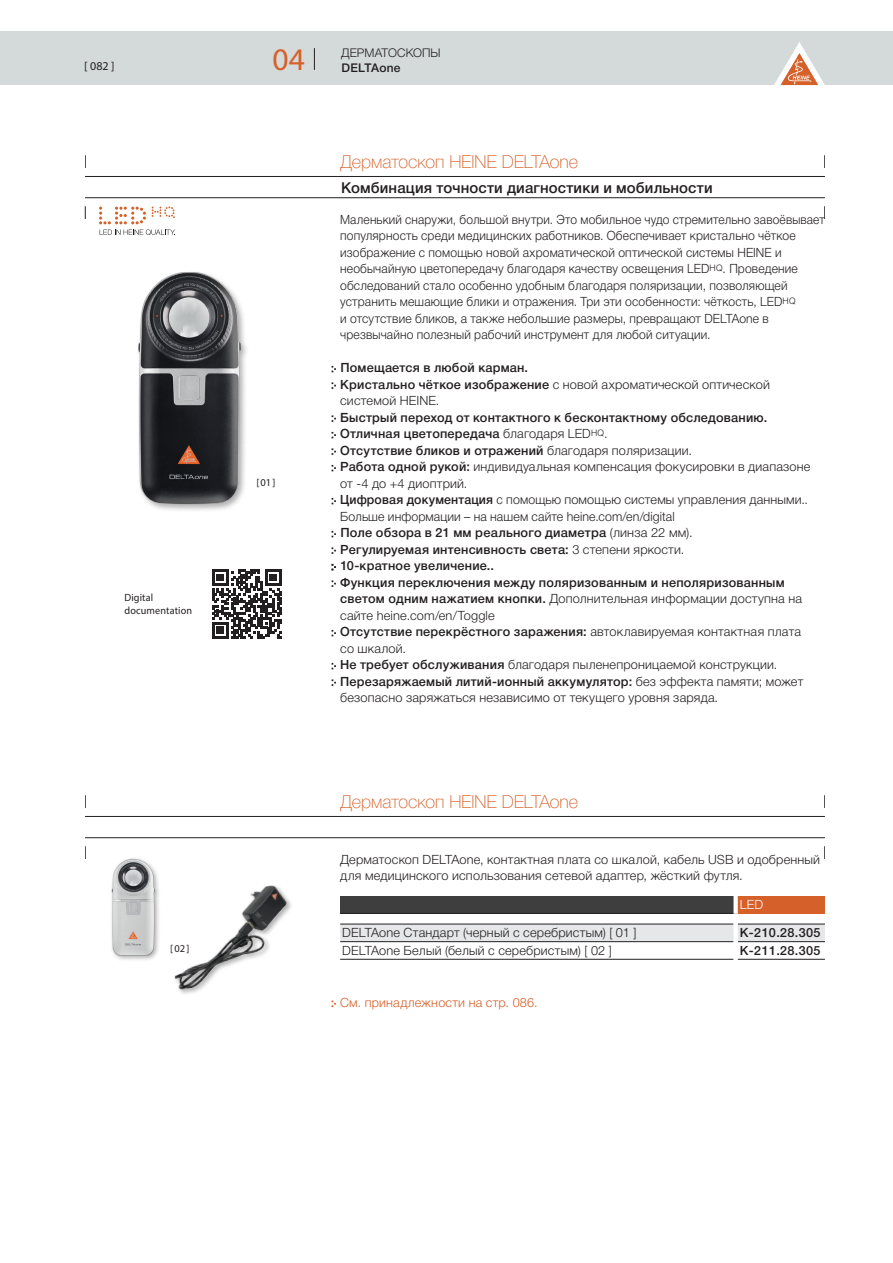
<style>
.page{position:relative;width:893px;height:1263px;background:#fff}
.page>*{position:absolute;margin:0;border:0;box-sizing:border-box;transform-origin:0 0}
.t1{font:31.5px "Myriad Pro";color:#d66029}
.Produktname{font:100 18px "Helvetica Neue Cyr";letter-spacing:-.005em;color:#d66029}
.Produkt_subline{font:500 15px "Helvetica Neue Cyr";letter-spacing:.01em;color:#231f20}
.Bullet{font:500 12.75px/16.5px "Helvetica Neue Cyr";letter-spacing:.015em;color:#231f20}
.Bullet-2{font:300 12.75px/16.5px "Helvetica Neue Cyr";letter-spacing:.015em;color:#231f20;scale:.94 1}
.Bullet-3{font:300 12.75px/16.5px "Helvetica Neue Cyr";letter-spacing:.015em;color:#231f20}
.Einleitung{font:300 12.75px "Helvetica Neue Cyr";letter-spacing:.015em;color:#231f20}
.t2{font:300 12.75px "Helvetica Neue Cyr";letter-spacing:.015em;color:#d66029}
.Einleitung-2{font:500 12.75px "Helvetica Neue Cyr";letter-spacing:.025em;color:#231f20}
.Einleitung-3{font:300 12.75px "Helvetica Neue Cyr";color:#fff}
.Kolumnentitel{font:300 12px "Helvetica Neue Cyr";letter-spacing:.005em;color:#231f20}
.Kolumnentitel-2{font:500 12px "Helvetica Neue Cyr";letter-spacing:.015em;color:#231f20}
.t3{font:12px "Myriad Pro";color:#231f20}
.Bullet-4{font:10.5px/12.6px "Myriad Pro";letter-spacing:.015em;color:#231f20}
.Einleitung-4{font:10.5px "Myriad Pro";color:#231f20}
.s1{font-weight:500}
.s2{font-weight:300}
</style>
<div class="page">
<div style="left:0;top:32px;width:893px;height:53px;background:#d4d9d9"></div>
<svg style="left:314px;top:48px;width:1px;height:22px"></svg>
<svg style="left:774px;top:42px;width:51px;height:43px"></svg>
<div style="left:136px;top:270px;width:114px;height:243px;background:#231f20;opacity:.35"></div>
<img style="left:138px;top:272px;width:103px;height:232px">
<div style="left:109px;top:857px;width:52px;height:105px;background:#231f20;opacity:.35"></div>
<div style="left:111px;top:858px;width:44px;height:98px;background:#231f20;opacity:.35"></div>
<img style="left:112px;top:859px;width:43px;height:96px">
<svg style="left:159px;top:882px;width:132px;height:110px"></svg>
<img style="left:175px;top:886px;width:112px;height:105px">
<hr style="left:85px;top:176px;width:740px;height:1px;background:#231f20">
<hr style="left:85px;top:197px;width:740px;height:1px;background:#231f20">
<svg style="left:85px;top:155px;width:1px;height:13px"></svg>
<svg style="left:85px;top:206px;width:1px;height:13px"></svg>
<svg style="left:824px;top:155px;width:1px;height:13px"></svg>
<svg style="left:824px;top:206px;width:1px;height:13px"></svg>
<svg style="left:332px;top:366px;width:4px;height:6px"></svg>
<svg style="left:332px;top:382px;width:4px;height:7px"></svg>
<svg style="left:332px;top:415px;width:4px;height:7px"></svg>
<svg style="left:332px;top:432px;width:4px;height:6px"></svg>
<svg style="left:332px;top:448px;width:4px;height:7px"></svg>
<svg style="left:332px;top:465px;width:4px;height:6px"></svg>
<svg style="left:332px;top:498px;width:4px;height:6px"></svg>
<svg style="left:332px;top:531px;width:4px;height:6px"></svg>
<svg style="left:332px;top:547px;width:4px;height:7px"></svg>
<svg style="left:332px;top:564px;width:4px;height:6px"></svg>
<svg style="left:332px;top:580px;width:4px;height:7px"></svg>
<svg style="left:332px;top:630px;width:4px;height:6px"></svg>
<svg style="left:332px;top:663px;width:4px;height:6px"></svg>
<svg style="left:332px;top:679px;width:4px;height:7px"></svg>
<hr style="left:85px;top:816px;width:740px;height:1px;background:#231f20">
<hr style="left:85px;top:837px;width:740px;height:1px;background:#231f20">
<svg style="left:85px;top:795px;width:1px;height:13px"></svg>
<svg style="left:85px;top:846px;width:1px;height:13px"></svg>
<svg style="left:824px;top:795px;width:1px;height:13px"></svg>
<svg style="left:824px;top:846px;width:1px;height:13px"></svg>
<svg style="left:332px;top:1000px;width:4px;height:7px"></svg>
<svg style="left:212px;top:569px;width:70px;height:70px"></svg>
<svg style="left:99px;top:206px;width:76px;height:29px"></svg>
<div style="left:340px;top:896px;width:396px;height:17px;background:#3e3e3f"></div>
<div style="left:736px;top:896px;width:89px;height:17px;background:#d66029"></div>
<div style="left:340px;top:925px;width:485px;height:16px;background:#e6e7e9"></div>
<hr style="left:738px;top:924px;width:87px;height:1px;background:#231f20">
<hr style="left:738px;top:941px;width:87px;height:1px;background:#231f20">
<hr style="left:738px;top:959px;width:87px;height:1px;background:#231f20">
<div style="left:733px;top:896px;width:5px;height:17px;background:#fff"></div>
<hr style="left:340px;top:924px;width:393px;height:1px;background:#231f20">
<hr style="left:340px;top:941px;width:393px;height:1px;background:#231f20">
<hr style="left:340px;top:959px;width:393px;height:1px;background:#231f20">
<hr style="left:738px;top:913px;width:87px;height:1px;background:#d66029">
<hr style="left:340px;top:913px;width:393px;height:1px;background:#231f20">
<div style="left:733px;top:924px;width:5px;height:18px;background:#fff"></div>
<p class="t3" style="left:84px;top:58px;width:32px">[ 082 ]</p>
<p class="Bullet-4" style="left:124px;top:591px;width:69px">Digital documentation</p>
<p class="Einleitung-4" style="left:170px;top:941px;width:21px">[02]</p>
<h1 class="t1" style="left:273px;top:40px;width:34px">04</h1>
<p class="Einleitung-4" style="left:256px;top:476px;width:21px">[01]</p>
<p class="Kolumnentitel" style="left:341px;top:46px;width:101px">ДЕРМАТОСКОПЫ</p>
<p class="Kolumnentitel-2" style="left:341px;top:61px;width:61px">DELTAone</p>
<p class="Produktname" style="left:340px;top:152px;width:240px">Дерматоскоп HEINE DELTAone</p>
<p class="Produkt_subline" style="left:341px;top:179px;width:373px">Комбинация точности диагностики и мобильности</p>
<p class="Bullet-2" style="left:340px;top:211px;width:517px">Маленький снаружи, большой внутри. Это мобильное чудо стремительно завоёвывает популярность среди медицинских работников. Обеспечивает кристально чёткое изображение с помощью новой ахроматической оптической системы HEINE и необычайную цветопередачу благодаря качеству освещения LED<sup>HQ</sup>. Проведение обследований стало особенно удобным благодаря поляризации, позволяющей устранить мешающие блики и отражения. Три эти особенности: чёткость, LED<sup>HQ<br></sup>и отсутствие бликов, а также небольшие размеры, превращают DELTAone в чрезвычайно полезный рабочий инструмент для любой ситуации.</p>
<p class="Bullet" style="left:340px;top:360px;width:189px">Помещается в любой карман.</p>
<p class="Bullet-3" style="left:340px;top:376px;width:431px"><span class="s1">Кристально чёткое изображение</span> с новой ахроматической оптической системой HEINE.</p>
<p class="Bullet" style="left:340px;top:409px;width:429px">Быстрый переход от контактного к бесконтактному обследованию.</p>
<p class="Bullet" style="left:340px;top:426px;width:269px">Отличная цветопередача <span class="s2">благодаря LED</span><sup>HQ</sup><span class="s2">.</span></p>
<p class="Bullet" style="left:340px;top:442px;width:353px">Отсутствие бликов и отражений <span class="s2">благодаря поляризации.</span></p>
<p class="Bullet-3" style="left:340px;top:459px;width:472px"><span class="s1">Работа одной рукой:</span> индивидуальная компенсация фокусировки в диапазоне</p>
<p class="Bullet-3" style="left:340px;top:475px;width:129px">от -4 до +4 диоптрий.</p>
<p class="Bullet-3" style="left:340px;top:492px;width:469px"><span class="s1">Цифровая документация</span> с помощью помощью системы управления данными..<br>Больше информации – на нашем сайте heine.com/en/digital</p>
<p class="Bullet" style="left:340px;top:525px;width:354px">Поле обзора в 21 мм реального диаметра <span class="s2">(линза 22 мм).</span></p>
<p class="Bullet" style="left:340px;top:541px;width:346px">Регулируемая интенсивность света: <span class="s2">3 степени яркости.</span></p>
<p class="Bullet" style="left:340px;top:558px;width:155px">10-кратное увеличение..</p>
<p class="Bullet" style="left:340px;top:574px;width:463px">Функция переключения между поляризованным и неполяризованным светом одним нажатием кнопки. <span class="s2">Дополнительная информации доступна на сайте heine.com/en/Toggle</span></p>
<p class="Bullet" style="left:340px;top:624px;width:462px">Отсутствие перекрёстного заражения: <span class="s2">автоклавируемая контактная плата</span></p>
<p class="Bullet-3" style="left:340px;top:640px;width:67px">со шкалой.</p>
<p class="Bullet-3" style="left:340px;top:657px;width:439px"><span class="s1">Не требует обслуживания</span> благодаря пыленепроницаемой конструкции.</p>
<p class="Bullet" style="left:340px;top:673px;width:465px">Перезаряжаемый литий-ионный аккумулятор: <span class="s2">без эффекта памяти; может</span></p>
<p class="Bullet-3" style="left:340px;top:690px;width:379px">безопасно заряжаться независимо от текущего уровня заряда.</p>
<p class="Produktname" style="left:340px;top:792px;width:240px">Дерматоскоп HEINE DELTAone</p>
<p class="Einleitung" style="left:340px;top:852px;width:481px">Дерматоскоп DELTAone, контактная плата со шкалой, кабель USB и одобренный</p>
<p class="Einleitung" style="left:340px;top:869px;width:404px">для медицинского использования сетевой адаптер, жёсткий футля.</p>
<p class="Einleitung-3" style="left:740px;top:898px;width:25px">LED</p>
<p class="Bullet-3" style="left:342px;top:925px;width:296px">DELTAone Стандарт (черный с серебристым) [ 01 ]</p>
<p class="Einleitung-2" style="left:740px;top:926px;width:82px">K-210.28.305</p>
<p class="Bullet-3" style="left:342px;top:942px;width:271px">DELTAone Белый (белый с серебристым) [ 02 ]</p>
<p class="Einleitung-2" style="left:740px;top:943px;width:82px">K-211.28.305</p>
<p class="t2" style="left:340px;top:995px;width:199px">См. принадлежности на стр. 086.</p>
</div>
